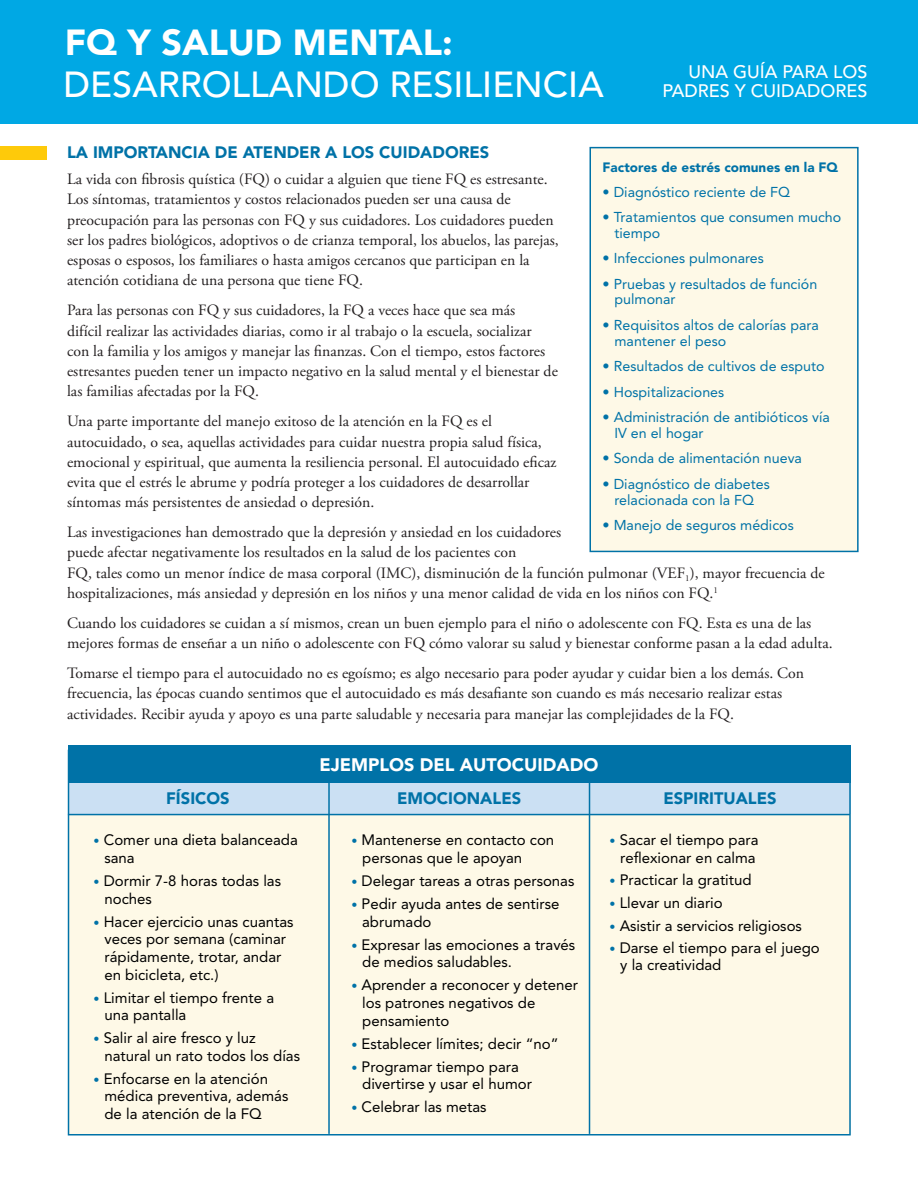
<style>
.page{position:relative;width:918px;height:1188px;background:#fff}
.page>*{position:absolute;margin:0;border:0;box-sizing:border-box;transform-origin:0 0}
.t1{font:500 36px "Avenir LT Std";color:#fff}
.t2{font:900 36px "Avenir LT Std";color:#fff}
.t3{font:500 18px/19.5px "Avenir LT Std";color:#fff;text-align:right}
.t4{font:900 18px "Avenir LT Std";color:#fff}
.Subheads{font:900 16.5px "Avenir LT Std";color:#0072a7}
.black_copy{font:15.75px/20.2px "Adobe Garamond Pro";color:#231f20}
.bullets{font:15px/17.7px "Avenir LT Std";color:#000}
.bullets-2{font:14.25px/15.8px "Avenir LT Std";color:#0072a7}
.bullets-3{font:900 13.5px "Avenir LT Std";color:#0072a7}
.s1{font-size:12px;color:#0072a7}
</style>
<div class="page">
<div style="left:0;top:0;width:918px;height:123px;background:#00a8e4"></div>
<div style="left:0;top:146px;width:46px;height:14px;background:#feca0a"></div>
<div style="left:590px;top:147px;width:269px;height:405px;background:#fef9e7;border:2px solid #0072a7"></div>
<div style="left:68px;top:810px;width:782px;height:325px;background:#fef9e7"></div>
<div style="left:68px;top:782px;width:783px;height:32px;background:#cbe0f3"></div>
<hr style="left:68px;top:814px;width:782px;height:1px;background:#0072a7">
<hr style="left:328px;top:762px;width:2px;height:372px;background:#0072a7">
<hr style="left:589px;top:762px;width:1px;height:372px;background:#0072a7">
<div style="left:68px;top:745px;width:783px;height:38px;background:#0072a7"></div>
<div style="left:68px;top:750px;width:783px;height:386px;border:2px solid #0072a7"></div>
<p class="t2" style="left:65px;top:21px;width:390px">FQ Y SALUD MENTAL:</p>
<p class="t1" style="left:64px;top:64px;width:542px">DESARROLLANDO RESILIENCIA</p>
<p class="t3" style="left:662px;top:62px;width:207px">UNA GUÍA PARA LOS<br>PADRES Y CUIDADORES</p>
<p class="Subheads" style="left:67px;top:143px;width:424px">LA IMPORTANCIA DE ATENDER A LOS CUIDADORES</p>
<p class="black_copy" style="left:67px;top:170px;width:493px">La vida con fibrosis quística (FQ) o cuidar a alguien que tiene FQ es estresante.<br>Los síntomas, tratamientos y costos relacionados pueden ser una causa de preocupación para las personas con FQ y sus cuidadores. Los cuidadores pueden ser los padres biológicos, adoptivos o de crianza temporal, los abuelos, las parejas, esposas o esposos, los familiares o hasta amigos cercanos que participan en la atención cotidiana de una persona que tiene FQ.</p>
<p class="black_copy" style="left:67px;top:301px;width:492px">Para las personas con FQ y sus cuidadores, la FQ a veces hace que sea más<br>difícil realizar las actividades diarias, como ir al trabajo o la escuela, socializar<br>con la familia y los amigos y manejar las finanzas. Con el tiempo, estos factores estresantes pueden tener un impacto negativo en la salud mental y el bienestar de las familias afectadas por la FQ.</p>
<p class="black_copy" style="left:67px;top:412px;width:491px">Una parte importante del manejo exitoso de la atención en la FQ es el autocuidado, o sea, aquellas actividades para cuidar nuestra propia salud física, emocional y espiritual, que aumenta la resiliencia personal. El autocuidado eficaz evita que el estrés le abrume y podría proteger a los cuidadores de desarrollar síntomas más persistentes de ansiedad o depresión.</p>
<p class="black_copy" style="left:67px;top:523px;width:496px">Las investigaciones han demostrado que la depresión y ansiedad en los cuidadores</p>
<p class="black_copy" style="left:67px;top:543px;width:759px">puede afectar negativamente los resultados en la salud de los pacientes con<br>FQ, tales como un menor índice de masa corporal (IMC), disminución de la función pulmonar (VEF<sub>1</sub>), mayor frecuencia de hospitalizaciones, más ansiedad y depresión en los niños y una menor calidad de vida en los niños con FQ.<sup>1</sup></p>
<p class="black_copy" style="left:67px;top:613px;width:767px">Cuando los cuidadores se cuidan a sí mismos, crean un buen ejemplo para el niño o adolescente con FQ. Esta es una de las mejores formas de enseñar a un niño o adolescente con FQ cómo valorar su salud y bienestar conforme pasan a la edad adulta.</p>
<p class="black_copy" style="left:67px;top:664px;width:739px">Tomarse el tiempo para el autocuidado no es egoísmo; es algo necesario para poder ayudar y cuidar bien a los demás. Con frecuencia, las épocas cuando sentimos que el autocuidado es más desafiante son cuando es más necesario realizar estas actividades. Recibir ayuda y apoyo es una parte saludable y necesaria para manejar las complejidades de la FQ.</p>
<p class="bullets-3" style="left:603px;top:159px;width:237px">Factores de estrés comunes en la FQ</p>
<p class="bullets-2" style="left:603px;top:184px;width:189px">• Diagnóstico reciente de FQ</p>
<p class="bullets-2" style="left:615px;top:209px;width:228px;text-indent:-12px">• Tratamientos que consumen mucho tiempo</p>
<p class="bullets-2" style="left:603px;top:251px;width:163px">• Infecciones pulmonares</p>
<p class="bullets-2" style="left:615px;top:276px;width:204px;text-indent:-12px">• Pruebas y resultados de función pulmonar</p>
<p class="bullets-2" style="left:615px;top:317px;width:206px;text-indent:-12px">• Requisitos altos de calorías para mantener el peso</p>
<p class="bullets-2" style="left:603px;top:358px;width:224px">• Resultados de cultivos de esputo</p>
<p class="bullets-2" style="left:603px;top:384px;width:123px">• Hospitalizaciones</p>
<p class="bullets-2" style="left:615px;top:409px;width:217px;text-indent:-12px">• Administración de antibióticos vía<br>IV en el hogar</p>
<p class="bullets-2" style="left:603px;top:451px;width:201px">• Sonda de alimentación nueva</p>
<p class="bullets-2" style="left:603px;top:476px;width:169px;text-align:center">• Diagnóstico de diabetes relacionada con la FQ</p>
<p class="bullets-2" style="left:603px;top:517px;width:193px">• Manejo de seguros médicos</p>
<p class="t4" style="left:320px;top:754px;width:280px">EJEMPLOS DEL AUTOCUIDADO</p>
<p class="Subheads" style="left:166px;top:788px;width:65px">FÍSICOS</p>
<p class="Subheads" style="left:397px;top:788px;width:126px">EMOCIONALES</p>
<p class="Subheads" style="left:663px;top:788px;width:115px">ESPIRITUALES</p>
<p class="bullets" style="left:104px;top:831px;width:195px;text-indent:-11px"><span class="s1">•</span> Comer una dieta balanceada sana</p>
<p class="bullets" style="left:104px;top:872px;width:178px;text-indent:-11px"><span class="s1">•</span> Dormir 7-8 horas todas las noches</p>
<p class="bullets" style="left:104px;top:913px;width:191px;text-indent:-11px"><span class="s1">•</span> Hacer ejercicio unas cuantas veces por semana (caminar rápidamente, trotar, andar en bicicleta, etc.)</p>
<p class="bullets" style="left:104px;top:989px;width:171px;text-indent:-11px"><span class="s1">•</span> Limitar el tiempo frente a una pantalla</p>
<p class="bullets" style="left:104px;top:1029px;width:197px;text-indent:-11px"><span class="s1">•</span> Salir al aire fresco y luz natural un rato todos los días</p>
<p class="bullets" style="left:104px;top:1070px;width:185px;text-indent:-11px"><span class="s1">•</span> Enfocarse en la atención médica preventiva, además de la atención de la FQ</p>
<p class="bullets" style="left:610px;top:832px;width:151px;line-height:17.2px;text-align:center"><span class="s1">•</span> Sacar el tiempo para reflexionar en calma</p>
<p class="bullets" style="left:610px;top:871px;width:144px"><span class="s1">•</span> Practicar la gratitud</p>
<p class="bullets" style="left:610px;top:894px;width:115px"><span class="s1">•</span> Llevar un diario</p>
<p class="bullets" style="left:610px;top:917px;width:194px"><span class="s1">•</span> Asistir a servicios religiosos</p>
<p class="bullets" style="left:620px;top:939px;width:201px;line-height:17.2px;text-indent:-11px"><span class="s1">•</span> Darse el tiempo para el juego y la creatividad</p>
<p class="bullets" style="left:362px;top:831px;width:194px;text-indent:-11px"><span class="s1">•</span> Mantenerse en contacto con personas que le apoyan</p>
<p class="bullets" style="left:351px;top:872px;width:225px"><span class="s1">•</span> Delegar tareas a otras personas</p>
<p class="bullets" style="left:362px;top:895px;width:199px;text-indent:-11px"><span class="s1">•</span> Pedir ayuda antes de sentirse abrumado</p>
<p class="bullets" style="left:362px;top:936px;width:215px;text-indent:-11px"><span class="s1">•</span> Expresar las emociones a través de medios saludables.</p>
<p class="bullets" style="left:362px;top:976px;width:217px;text-indent:-11px"><span class="s1">•</span> Aprender a reconocer y detener los patrones negativos de pensamiento</p>
<p class="bullets" style="left:351px;top:1035px;width:209px"><span class="s1">•</span> Establecer límites; decir “no”</p>
<p class="bullets" style="left:362px;top:1058px;width:171px;text-indent:-11px"><span class="s1">•</span> Programar tiempo para divertirse y usar el humor</p>
<p class="bullets" style="left:351px;top:1098px;width:137px"><span class="s1">•</span> Celebrar las metas</p>
</div>
